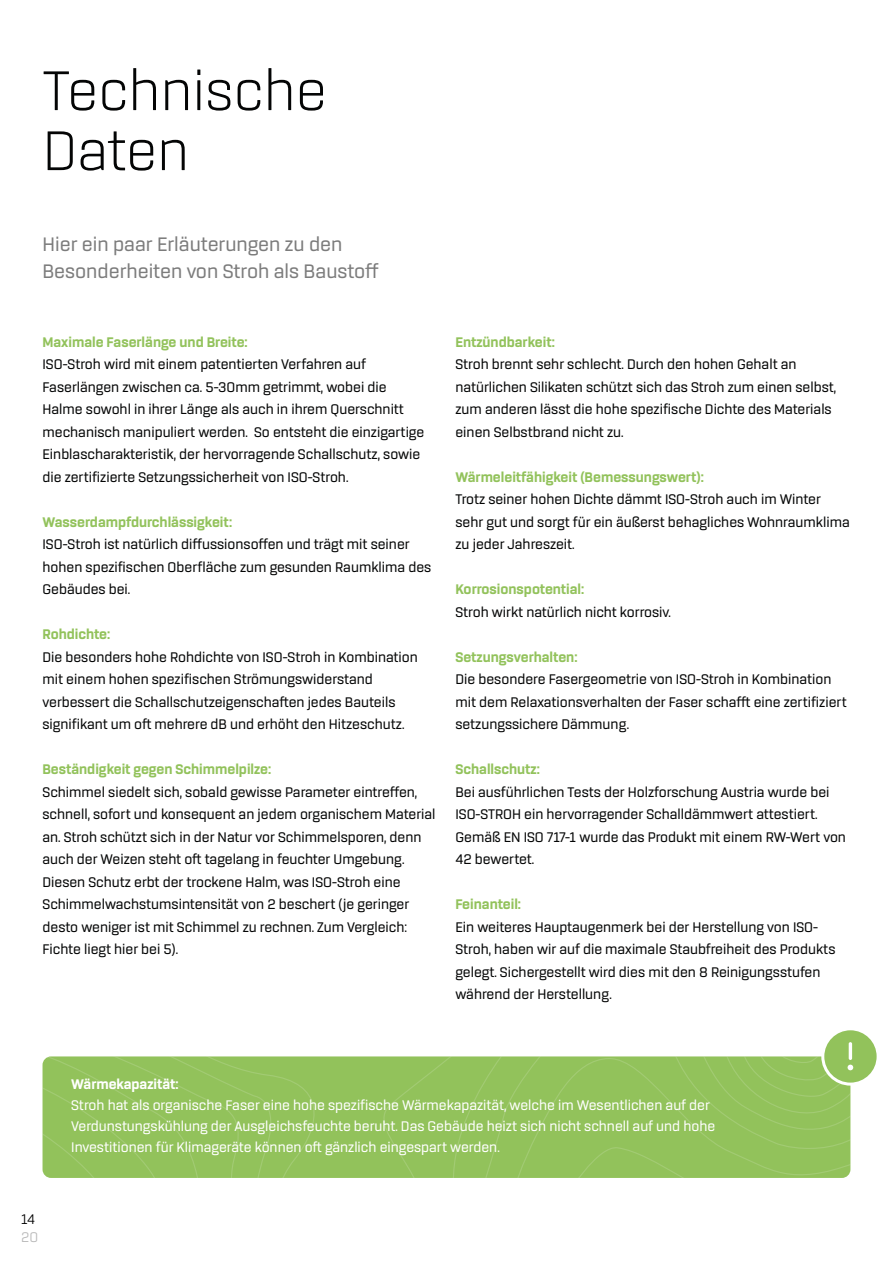
<style>
.page{position:relative;width:893px;height:1263px;background:#fff}
.page>*{position:absolute;margin:0;border:0;box-sizing:border-box;transform-origin:0 0}
.t1{font:300 60px/60px "Rogan";color:#040505}
.t2{font:500 21px/27px "Rogan";color:#7c7c7c}
.t3{font:500 15px/22.5px "Rogan";color:#040505}
.t4{font:500 15px/21px "Rogan";color:#fff}
.t5{font:800 15px "Rogan";color:#92c25b}
.t6{font:800 15px "Rogan";color:#fff}
.t7{font:15px "Rogan";color:#000}
.t8{font:15px "Rogan";color:#b8b8b8}
</style>
<div class="page">
<div style="left:823px;top:1029px;width:55px;height:55px;background:#92c25b;border-radius:50%"></div>
<div style="left:821px;top:1027px;width:59px;height:58px;border:3px solid #fff;border-radius:50%"></div>
<div style="left:43px;top:1056px;width:810px;height:122px;background:#92c25b"></div>
<hr style="left:849px;top:1042px;width:3px;height:18px;background:#fff;border-radius:2px">
<h1 class="t1" style="left:43px;top:61px;width:286px">Technische<br>Daten</h1>
<h2 class="t2" style="left:43px;top:231px;width:337px">Hier ein paar Erläuterungen zu den<br>Besonderheiten von Stroh als Baustoff</h2>
<p class="t5" style="left:43px;top:333px;width:207px">Maximale Faserlänge und Breite:</p>
<p class="t3" style="left:43px;top:353px;width:383px">ISO-Stroh wird mit einem patentierten Verfahren auf Faserlängen zwischen ca. 5-30mm getrimmt, wobei die Halme sowohl in ihrer Länge als auch in ihrem Querschnitt mechanisch manipuliert werden. So entsteht die einzigartige Einblascharakteristik, der hervorragende Schallschutz, sowie die zertifizierte Setzungssicherheit von ISO-Stroh.</p>
<p class="t5" style="left:43px;top:513px;width:191px">Wasserdampfdurchlässigkeit:</p>
<p class="t3" style="left:43px;top:533px;width:390px">ISO-Stroh ist natürlich diffussionsoffen und trägt mit seiner hohen spezifischen Oberfläche zum gesunden Raumklima des<br>Gebäudes bei.</p>
<p class="t5" style="left:43px;top:626px;width:69px">Rohdichte:</p>
<p class="t3" style="left:43px;top:646px;width:377px">Die besonders hohe Rohdichte von ISO-Stroh in Kombination mit einem hohen spezifischen Strömungswiderstand verbessert die Schallschutzeigenschaften jedes Bauteils signifikant um oft mehrere dB und erhöht den Hitzeschutz.</p>
<p class="t5" style="left:43px;top:761px;width:230px">Beständigkeit gegen Schimmelpilze:</p>
<p class="t3" style="left:43px;top:781px;width:395px">Schimmel siedelt sich, sobald gewisse Parameter eintreffen, schnell, sofort und konsequent an jedem organischem Material an. Stroh schützt sich in der Natur vor Schimmelsporen, denn auch der Weizen steht oft tagelang in feuchter Umgebung.<br>Diesen Schutz erbt der trockene Halm, was ISO-Stroh eine Schimmelwachstumsintensität von 2 beschert (je geringer desto weniger ist mit Schimmel zu rechnen. Zum Vergleich:<br>Fichte liegt hier bei 5).</p>
<p class="t5" style="left:455px;top:333px;width:101px">Entzündbarkeit:</p>
<p class="t3" style="left:455px;top:353px;width:382px">Stroh brennt sehr schlecht. Durch den hohen Gehalt an natürlichen Silikaten schützt sich das Stroh zum einen selbst, zum anderen lässt die hohe spezifische Dichte des Materials einen Selbstbrand nicht zu.</p>
<p class="t5" style="left:455px;top:468px;width:250px">Wärmeleitfähigkeit (Bemessungswert):</p>
<p class="t3" style="left:455px;top:488px;width:396px">Trotz seiner hohen Dichte dämmt ISO-Stroh auch im Winter sehr gut und sorgt für ein äußerst behagliches Wohnraumklima zu jeder Jahreszeit.</p>
<p class="t5" style="left:455px;top:581px;width:130px">Korrosionspotential:</p>
<p class="t3" style="left:455px;top:601px;width:217px">Stroh wirkt natürlich nicht korrosiv.</p>
<p class="t5" style="left:455px;top:648px;width:124px">Setzungsverhalten:</p>
<p class="t3" style="left:455px;top:668px;width:393px">Die besondere Fasergeometrie von ISO-Stroh in Kombination mit dem Relaxationsverhalten der Faser schafft eine zertifiziert setzungssichere Dämmung.</p>
<p class="t5" style="left:455px;top:761px;width:86px">Schallschutz:</p>
<p class="t3" style="left:455px;top:781px;width:392px">Bei ausführlichen Tests der Holzforschung Austria wurde bei ISO-STROH ein hervorragender Schalldämmwert attestiert.<br>Gemäß EN ISO 717-1 wurde das Produkt mit einem RW-Wert von 42 bewertet.</p>
<p class="t5" style="left:455px;top:896px;width:67px">Feinanteil:</p>
<p class="t3" style="left:455px;top:916px;width:381px">Ein weiteres Hauptaugenmerk bei der Herstellung von ISO-Stroh, haben wir auf die maximale Staubfreiheit des Produkts gelegt. Sichergestellt wird dies mit den 8 Reinigungsstufen während der Herstellung.</p>
<p class="t7" style="left:21px;top:1210px;width:15px">14</p>
<p class="t8" style="left:21px;top:1228px;width:19px">20</p>
<p class="t6" style="left:71px;top:1076px;width:109px">Wärmekapazität:</p>
<p class="t4" style="left:71px;top:1095px;width:646px">Stroh hat als organische Faser eine hohe spezifische Wärmekapazität, welche im Wesentlichen auf der<br>Verdunstungskühlung der Ausgleichsfeuchte beruht. Das Gebäude heizt sich nicht schnell auf und hohe<br>Investitionen für Klimageräte können oft gänzlich eingespart werden.</p>
</div>
